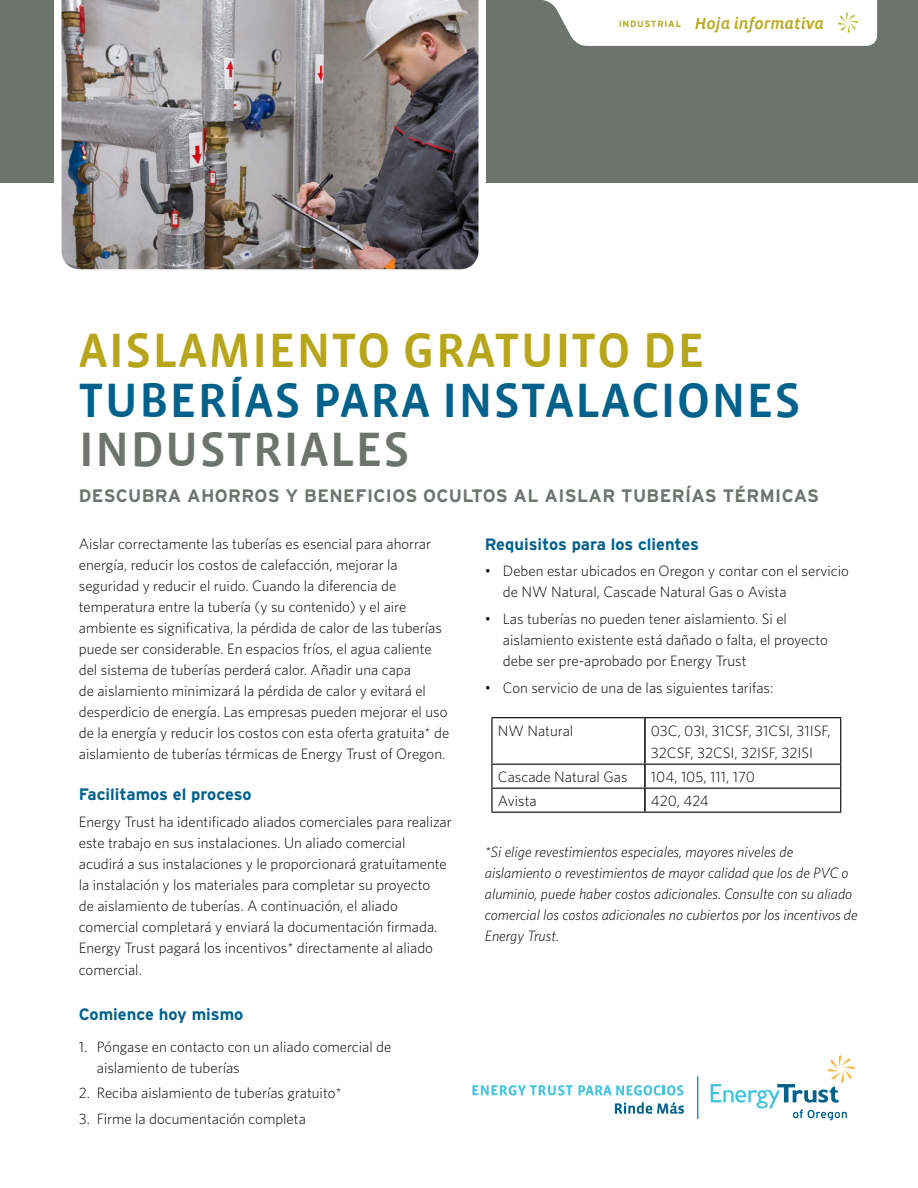
<style>
.page{position:relative;width:918px;height:1188px;background:#fff}
.page>*{position:absolute;margin:0;border:0;box-sizing:border-box;transform-origin:0 0}
.t1{font:49.5px "Vista Sans Med";letter-spacing:.02em;color:#00618b}
.t2{font:49.5px "Vista Sans Med";letter-spacing:.02em;color:#b7a61c}
.t3{font:49.5px "Vista Sans Med";letter-spacing:.02em;color:#6d746e}
.t4{font:700 18px "Interstate";letter-spacing:.02em;color:#6d746e}
.t5{font:700 16.5px "Interstate";color:#00618b}
.t6{font:16.5px "Vista Sans Alt Med Ita";color:#b7a61c}
.t7{font:300 15px/21px "Whitney";color:#000}
.t8{font:italic 300 15px/21px "Whitney";color:#000}
.s1{font-family:"Interstate";font-weight:700;font-size:9px}
</style>
<div class="page">
<div style="left:0;top:0;width:918px;height:183px;background:#6d746e"></div>
<svg style="left:543px;top:0;width:334px;height:46px;background:#f5f5f4"></svg>
<img style="left:54px;top:0;width:432px;height:270px">
<svg style="left:615px;top:1102px;width:69px;height:12px"></svg>
<svg style="left:711px;top:1055px;width:144px;height:65px"></svg>
<hr style="left:697px;top:1077px;width:1px;height:42px;background:#056596">
<svg style="left:579px;top:1085px;width:104px;height:11px"></svg>
<svg style="left:473px;top:1085px;width:100px;height:11px"></svg>
<hr style="left:644px;top:718px;width:2px;height:46px;background:#000">
<hr style="left:644px;top:765px;width:2px;height:23px;background:#000">
<hr style="left:644px;top:789px;width:2px;height:23px;background:#000">
<hr style="left:491px;top:717px;width:154px;height:1px;background:#000">
<hr style="left:491px;top:718px;width:2px;height:46px;background:#000">
<hr style="left:645px;top:717px;width:196px;height:1px;background:#000">
<hr style="left:840px;top:718px;width:1px;height:46px;background:#000">
<hr style="left:491px;top:764px;width:154px;height:1px;background:#000">
<hr style="left:491px;top:765px;width:2px;height:23px;background:#000">
<hr style="left:645px;top:764px;width:196px;height:1px;background:#000">
<hr style="left:491px;top:788px;width:154px;height:1px;background:#000">
<hr style="left:491px;top:789px;width:2px;height:23px;background:#000">
<hr style="left:645px;top:788px;width:196px;height:1px;background:#000">
<svg style="left:840px;top:765px;width:1px;height:47px"></svg>
<hr style="left:491px;top:812px;width:154px;height:1px;background:#000">
<hr style="left:645px;top:812px;width:196px;height:1px;background:#000">
<p class="t6" style="left:619px;top:15px;width:207px"><span class="s1">INDUSTRIAL</span> Hoja informativa</p>
<h1 class="t2" style="left:79px;top:325px;width:627px">AISLAMIENTO GRATUITO DE</h1>
<h1 class="t1" style="left:79px;top:375px;width:724px">TUBERÍAS PARA INSTALACIONES</h1>
<h1 class="t3" style="left:79px;top:424px;width:333px">INDUSTRIALES</h1>
<p class="t4" style="left:79px;top:485px;width:742px">DESCUBRA AHORROS Y BENEFICIOS OCULTOS AL AISLAR TUBERÍAS TÉRMICAS</p>
<p class="t7" style="left:79px;top:533px;width:372px">Aislar correctamente las tuberías es esencial para ahorrar energía, reducir los costos de calefacción, mejorar la seguridad y reducir el ruido. Cuando la diferencia de temperatura entre la tubería (y su contenido) y el aire ambiente es significativa, la pérdida de calor de las tuberías puede ser considerable. En espacios fríos, el agua caliente del sistema de tuberías perderá calor. Añadir una capa<br>de aislamiento minimizará la pérdida de calor y evitará el desperdicio de energía. Las empresas pueden mejorar el uso de la energía y reducir los costos con esta oferta gratuita* de aislamiento de tuberías térmicas de Energy Trust of Oregon.</p>
<p class="t5" style="left:79px;top:784px;width:174px">Facilitamos el proceso</p>
<p class="t7" style="left:79px;top:810px;width:374px">Energy Trust ha identificado aliados comerciales para realizar este trabajo en sus instalaciones. Un aliado comercial acudirá a sus instalaciones y le proporcionará gratuitamente la instalación y los materiales para completar su proyecto<br>de aislamiento de tuberías. A continuación, el aliado comercial completará y enviará la documentación firmada.<br>Energy Trust pagará los incentivos* directamente al aliado</p>
<p class="t7" style="left:79px;top:959px;width:65px">comercial.</p>
<p class="t5" style="left:79px;top:1004px;width:166px">Comience hoy mismo</p>
<p class="t7" style="left:97px;top:1035px;width:296px;text-indent:-18px">1. Póngase en contacto con un aliado comercial de aislamiento de tuberías</p>
<p class="t7" style="left:79px;top:1082px;width:264px">2. Reciba aislamiento de tuberías gratuito*</p>
<p class="t7" style="left:79px;top:1107px;width:229px">3. Firme la documentación completa</p>
<p class="t5" style="left:485px;top:534px;width:216px">Requisitos para los clientes</p>
<p class="t7" style="left:503px;top:560px;width:347px;text-indent:-18px">• Deben estar ubicados en Oregon y contar con el servicio de NW Natural, Cascade Natural Gas o Avista</p>
<p class="t7" style="left:503px;top:608px;width:327px;text-indent:-18px">• Las tuberías no pueden tener aislamiento. Si el aislamiento existente está dañado o falta, el proyecto debe ser pre-aprobado por Energy Trust</p>
<p class="t7" style="left:485px;top:677px;width:290px">• Con servicio de una de las siguientes tarifas:</p>
<p class="t7" style="left:498px;top:719px;width:77px">NW Natural</p>
<p class="t7" style="left:651px;top:719px;width:181px;line-height:22.5px">03C, 03I, 31CSF, 31CSI, 31ISF,<br>32CSF, 32CSI, 32ISF, 32ISI</p>
<p class="t7" style="left:498px;top:766px;width:131px">Cascade Natural Gas</p>
<p class="t7" style="left:651px;top:766px;width:106px">104, 105, 111, 170</p>
<p class="t7" style="left:498px;top:790px;width:40px">Avista</p>
<p class="t7" style="left:651px;top:790px;width:59px">420, 424</p>
<p class="t8" style="left:485px;top:841px;width:374px">*Si elige revestimientos especiales, mayores niveles de aislamiento o revestimientos de mayor calidad que los de PVC o aluminio, puede haber costos adicionales. Consulte con su aliado comercial los costos adicionales no cubiertos por los incentivos de Energy Trust.</p>
</div>
